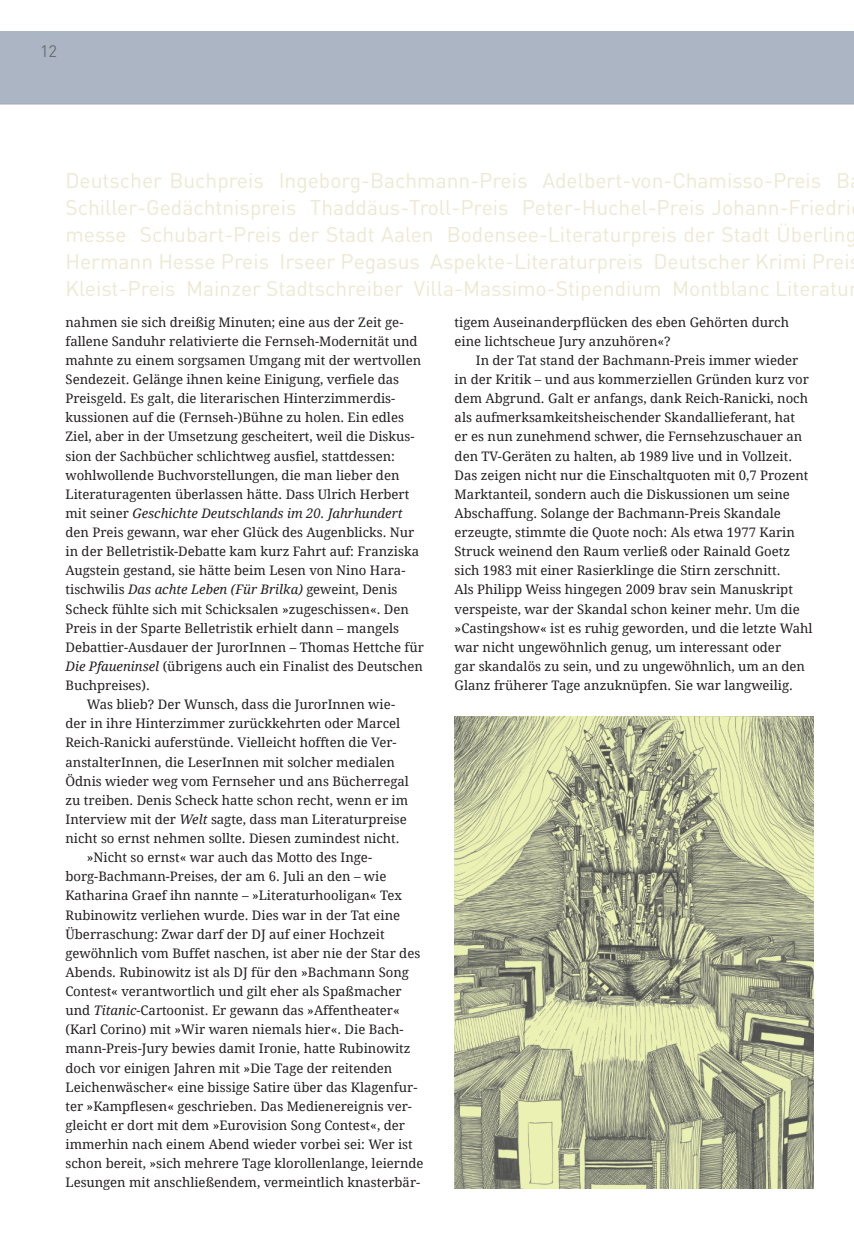
<style>
.page{position:relative;width:854px;height:1258px;background:#fff}
.page>*{position:absolute;margin:0;border:0;box-sizing:border-box;transform-origin:0 0}
.t1{font:21px/27px "DINOT";color:#eee9d3}
.t2{font:16.5px "DINOT";color:#6c6d70}
.t3{font:13.2px/19px "Droid Serif";color:#231f20}
.t4{font:13.2px "Droid Serif 2";color:#231f20}
.t5{font:italic 13.2px "Droid Serif";color:#231f20}
.s1{font-style:normal}
.s2{font-style:italic}
.s3{font-family:"Droid Serif"}
</style>
<div class="page">
<div style="left:0;top:32px;width:848px;height:72px;background:#acb5c4"></div>
<hr style="left:0;top:104px;width:848px;height:1px;background:#a8a9ad">
<div style="left:848px;top:32px;width:6px;height:72px;background:#acb5c4"></div>
<img style="left:455px;top:716px;width:359px;height:472px">
<p class="t2" style="left:40px;top:40px;width:19px">12</p>
<p class="t1" style="left:66px;top:166px;width:793px">Deutscher Buchpreis Ingeborg-Bachmann-Preis Adelbert-von-Chamisso-Preis B Schiller-Gedächtnispreis Thaddäus-Troll-Preis Peter-Huchel-Preis Johann-Friedri messe Schubart-Preis der Stadt Aalen Bodensee-Literaturpreis der Stadt Überling Hermann Hesse Preis Irseer Pegasus Aspekte-Literaturpreis Deutscher Krimi Prei Kleist-Preis Mainzer Stadtschreiber Villa-Massimo-Stipendium Montblanc Literatu</p>
<p class="t3" style="left:66px;top:312px;width:357px">nahmen sie sich dreißig Minuten; eine aus der Zeit ge&shy;fallene Sanduhr relativierte die Fernseh-Modernität und mahnte zu einem sorgsamen Umgang mit der wertvollen</p>
<p class="t4" style="left:66px;top:371px;width:335px">Sendezeit. Gelänge ihnen keine Einigung, verfiele das</p>
<p class="t3" style="left:66px;top:389px;width:351px">Preisgeld. Es galt, die literarischen Hinterzimmerdis&shy;kussionen auf die (Fernseh-)Bühne zu holen. Ein edles<br>Ziel, aber in der Umsetzung gescheitert, weil die Diskus-</p>
<p class="t4" style="left:66px;top:448px;width:331px">sion der Sachbücher schlichtweg ausfiel, stattdessen:</p>
<p class="t3" style="left:66px;top:465px;width:335px">wohlwollende Buchvorstellungen, die man lieber den</p>
<p class="t3" style="left:66px;top:485px;width:345px">Literaturagenten überlassen hätte. Dass Ulrich Herbert</p>
<p class="t5" style="left:66px;top:505px;width:339px"><span class="s1">mit seiner</span> Geschichte Deutschlands im 20. Jahrhundert</p>
<p class="t3" style="left:66px;top:523px;width:350px">den Preis gewann, war eher Glück des Augenblicks. Nur</p>
<p class="t3" style="left:66px;top:542px;width:355px">in der Belletristik-Debatte kam kurz Fahrt auf: Franziska</p>
<p class="t3" style="left:66px;top:561px;width:341px">Augstein gestand, sie hätte beim Lesen von Nino Hara-</p>
<p class="t5" style="left:66px;top:581px;width:333px"><span class="s1">tischwilis</span> Das achte Leben (Für Brilka) <span class="s1">geweint, Denis</span></p>
<p class="t3" style="left:66px;top:599px;width:345px">Scheck fühlte sich mit Schicksalen »zugeschissen«. Den</p>
<p class="t3" style="left:66px;top:618px;width:335px">Preis in der Sparte Belletristik erhielt dann – mangels</p>
<p class="t3" style="left:66px;top:638px;width:360px">Debattier-Ausdauer der JurorInnen – Thomas Hettche für</p>
<p class="t3" style="left:66px;top:657px;width:359px"><span class="s2">Die Pfaueninsel</span> (übrigens auch ein Finalist des Deutschen</p>
<p class="t3" style="left:66px;top:676px;width:86px">Buchpreises).</p>
<p class="t3" style="left:87px;top:695px;width:310px">Was blieb? Der Wunsch, dass die JurorInnen wie-</p>
<p class="t3" style="left:66px;top:714px;width:336px">der in ihre Hinterzimmer zurückkehrten oder Marcel</p>
<p class="t3" style="left:66px;top:733px;width:333px">Reich-Ranicki auferstünde. Vielleicht hofften die Ver-</p>
<p class="t3" style="left:66px;top:752px;width:331px">anstalterInnen, die LeserInnen mit solcher medialen</p>
<p class="t3" style="left:66px;top:771px;width:345px">Ödnis wieder weg vom Fernseher und ans Bücherregal</p>
<p class="t3" style="left:66px;top:791px;width:344px">zu treiben. Denis Scheck hatte schon recht, wenn er im</p>
<p class="t3" style="left:66px;top:810px;width:343px">Interview mit der <span class="s2">Welt</span> sagte, dass man Literaturpreise</p>
<p class="t3" style="left:66px;top:829px;width:336px">nicht so ernst nehmen sollte. Diesen zumindest nicht.</p>
<p class="t3" style="left:87px;top:848px;width:287px">»Nicht so ernst« war auch das Motto des Inge-</p>
<p class="t3" style="left:66px;top:867px;width:322px">borg-Bachmann-Preises, der am 6. Juli an den – wie</p>
<p class="t3" style="left:66px;top:886px;width:338px">Katharina Graef ihn nannte – »Literaturhooligan« Tex</p>
<p class="t3" style="left:66px;top:905px;width:336px">Rubinowitz verliehen wurde. Dies war in der Tat eine</p>
<p class="t3" style="left:66px;top:924px;width:321px">Überraschung: Zwar darf der DJ auf einer Hochzeit</p>
<p class="t3" style="left:66px;top:944px;width:356px">gewöhnlich vom Buffet naschen, ist aber nie der Star des</p>
<p class="t3" style="left:66px;top:963px;width:345px">Abends. Rubinowitz ist als DJ für den »Bachmann Song</p>
<p class="t3" style="left:66px;top:982px;width:338px">Contest« verantwortlich und gilt eher als Spaßmacher</p>
<p class="t3" style="left:66px;top:1001px;width:336px">und <span class="s2">Titanic-</span>Cartoonist. Er gewann das »Affentheater«</p>
<p class="t3" style="left:66px;top:1020px;width:340px">(Karl Corino) mit »Wir waren niemals hier«. Die Bach-</p>
<p class="t3" style="left:66px;top:1039px;width:347px">mann-Preis-Jury bewies damit Ironie, hatte Rubinowitz</p>
<p class="t3" style="left:66px;top:1058px;width:328px">doch vor einigen Jahren mit »Die Tage der reitenden</p>
<p class="t3" style="left:66px;top:1077px;width:353px">Leichenwäscher« eine bissige Satire über das Klagenfur-</p>
<p class="t4" style="left:66px;top:1098px;width:348px">ter »Kampflesen« geschrieben. Das Medienereignis ver<span class="s3">-</span></p>
<p class="t3" style="left:66px;top:1116px;width:360px">gleicht er dort mit dem »Eurovision Song Contest«, der immerhin nach einem Abend wieder vorbei sei: Wer ist schon bereit, »sich mehrere Tage klorollenlange, leiernde Lesungen mit anschließendem, vermeintlich knasterbär-</p>
<p class="t4" style="left:455px;top:314px;width:336px">tigem Auseinanderpflücken des eben Gehörten durch</p>
<p class="t3" style="left:455px;top:332px;width:218px">eine lichtscheue Jury anzuhören«?</p>
<p class="t3" style="left:476px;top:351px;width:324px">In der Tat stand der Bachmann-Preis immer wieder</p>
<p class="t3" style="left:455px;top:370px;width:356px">in der Kritik – und aus kommerziellen Gründen kurz vor</p>
<p class="t3" style="left:455px;top:389px;width:355px">dem Abgrund. Galt er anfangs, dank Reich-Ranicki, noch</p>
<p class="t3" style="left:455px;top:408px;width:342px">als aufmerksamkeitsheischender Skandallieferant, hat</p>
<p class="t3" style="left:455px;top:427px;width:349px">er es nun zunehmend schwer, die Fernsehzuschauer an</p>
<p class="t3" style="left:455px;top:446px;width:339px">den TV-Geräten zu halten, ab 1989 live und in Vollzeit.</p>
<p class="t4" style="left:455px;top:467px;width:355px">Das zeigen nicht nur die Einschaltquoten mit 0,7 Prozent</p>
<p class="t3" style="left:455px;top:485px;width:337px">Marktanteil, sondern auch die Diskussionen um seine<br>Abschaffung. Solange der Bachmann-Preis Skandale</p>
<p class="t4" style="left:455px;top:524px;width:342px">erzeugte, stimmte die Quote noch: Als etwa 1977 Karin</p>
<p class="t3" style="left:455px;top:542px;width:359px">Struck weinend den Raum verließ oder Rainald Goetz sich 1983 mit einer Rasierklinge die Stirn zerschnitt.<br>Als Philipp Weiss hingegen 2009 brav sein Manuskript verspeiste, war der Skandal schon keiner mehr. Um die »Castingshow« ist es ruhig geworden, und die letzte Wahl war nicht ungewöhnlich genug, um interessant oder<br>gar skandalös zu sein, und zu ungewöhnlich, um an den Glanz früherer Tage anzuknüpfen. Sie war langweilig.</p>
</div>
